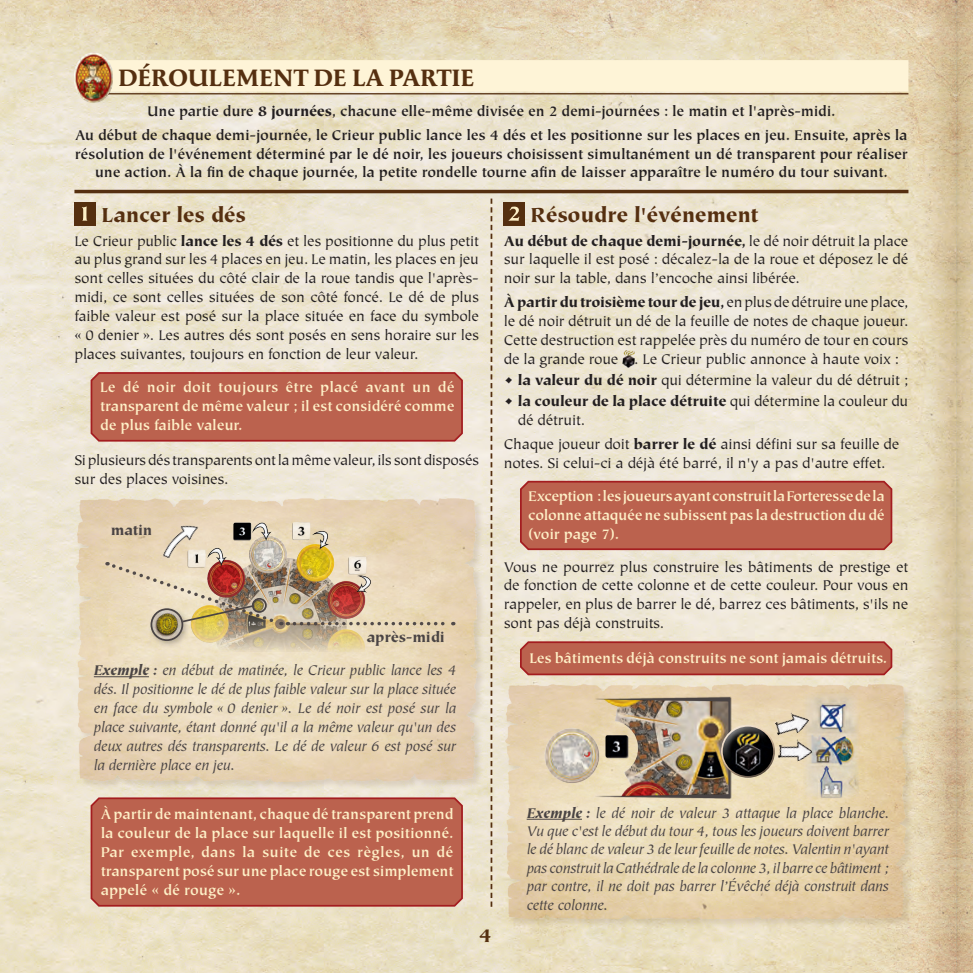
<style>
.page{position:relative;width:973px;height:973px;background:#fff}
.page>*{position:absolute;margin:0;border:0;box-sizing:border-box;transform-origin:0 0}
.texte{font:900 35px "Tiepolo";color:#231f20}
.TITRE_NEWS{font:700 24.5px "Apolline";letter-spacing:-.015em;color:#552f10}
.sous_titre_italic{font:900 22.75px "Tiepolo";letter-spacing:-.015em;color:#552f10}
.t1{font:900 21px "Tiepolo";color:#552f10}
.texte-2{font:15.75px/18.9px "Tiepolo";letter-spacing:-.015em;color:#231f20}
.texte-3{font:700 15.75px/18.9px "Tiepolo";letter-spacing:-.015em;color:#fef0c7;text-align:justify}
.sous_titre_italic-2{font:15.75px/18.9px "Tiepolo";letter-spacing:-.025em;color:#231f20;text-align:justify}
.sous_titre_italic-3{font:700 15.75px/18.9px "Tiepolo";letter-spacing:-.015em;color:#231f20;text-align:center}
.texte-4{font:italic 15.75px/18.4px "Tiepolo";letter-spacing:-.015em;color:#4a4444;text-align:justify}
.sous_titre_italic-4{font:italic 15.75px/18.9px "Tiepolo";letter-spacing:-.015em;color:#4a4444;text-align:justify}
.sous_titre_italic-5{font:900 15.75px "Tiepolo";letter-spacing:-.015em;color:#4a4444}
.s1{font-weight:900}
</style>
<div class="page">
<img style="left:0;top:0;width:972px;height:972px">
<div style="left:74px;top:202px;width:21px;height:23px;background:#552f10"></div>
<svg style="left:82px;top:206px;width:5px;height:15px"></svg>
<svg style="left:90px;top:370px;width:373px;height:72px;background:#bb6350"></svg>
<div style="left:76px;top:497px;width:410px;height:293px;background:#552f10;opacity:.51"></div>
<img style="left:76px;top:497px;width:401px;height:284px">
<div style="left:148px;top:605px;width:42px;height:43px;background:#4a4444;opacity:.34"></div>
<img style="left:151px;top:609px;width:31px;height:31px;border-radius:15px">
<div style="left:150px;top:608px;width:33px;height:33px;border:2px solid #4a4444;border-radius:50%"></div>
<img style="left:182px;top:512px;width:198px;height:139px">
<img style="left:153px;top:513px;width:63px;height:48px">
<hr style="left:94px;top:676px;width:55px;height:1px;background:#4a4444">
<svg style="left:294px;top:621px;width:159px;height:4px"></svg>
<img style="left:107px;top:561px;width:181px;height:65px">
<svg style="left:90px;top:795px;width:373px;height:112px;background:#bb6350"></svg>
<div style="left:504px;top:202px;width:20px;height:23px;background:#552f10"></div>
<svg style="left:508px;top:206px;width:11px;height:15px"></svg>
<img style="left:622px;top:350px;width:12px;height:18px">
<svg style="left:519px;top:479px;width:374px;height:72px;background:#bc6451"></svg>
<svg style="left:519px;top:639px;width:374px;height:37px;background:#bd6755"></svg>
<div style="left:505px;top:683px;width:411px;height:245px;background:#552f10;opacity:.51"></div>
<img style="left:505px;top:683px;width:401px;height:235px">
<img style="left:541px;top:699px;width:54px;height:97px">
<img style="left:794px;top:683px;width:74px;height:125px">
<img style="left:771px;top:706px;width:39px;height:29px">
<img style="left:776px;top:735px;width:37px;height:31px">
<div style="left:595px;top:696px;width:136px;height:103px;background:#231f20;opacity:.75"></div>
<svg style="left:596px;top:697px;width:133px;height:4px"></svg>
<svg style="left:596px;top:794px;width:133px;height:4px"></svg>
<hr style="left:728px;top:698px;width:2px;height:98px;background:#4a4444">
<hr style="left:526px;top:818px;width:56px;height:1px;background:#4a4444">
<div style="left:718px;top:722px;width:58px;height:42px;background:#fff;opacity:.75"></div>
<div style="left:718px;top:733px;width:58px;height:45px;background:#231f20;opacity:.75"></div>
<div style="left:89px;top:60px;width:819px;height:32px;background:#fef4d7"></div>
<hr style="left:89px;top:93px;width:819px;height:1px;background:#552f10">
<img style="left:74px;top:52px;width:39px;height:50px">
<svg style="left:490px;top:198px;width:2px;height:708px"></svg>
<hr style="left:74px;top:190px;width:834px;height:3px;background:#552f10">
<p class="TITRE_NEWS" style="left:118px;top:63px;width:358px">DÉROULEMENT DE LA PARTIE</p>
<p class="sous_titre_italic-3" style="left:147px;top:102px;width:689px">Une partie dure <span class="s1">8 journées</span>, chacune elle-même divisée en 2 demi-journées : le matin et l'après-midi.</p>
<p class="sous_titre_italic-3" style="left:75px;top:126px;width:834px">Au début de chaque demi-journée, le Crieur public lance les 4 dés et les positionne sur les places en jeu. Ensuite, après la résolution de l'événement déterminé par le dé noir, les joueurs choisissent simultanément un dé transparent pour réaliser une action. À la fin de chaque journée, la petite rondelle tourne afin de laisser apparaître le numéro du tour suivant.</p>
<p class="sous_titre_italic" style="left:101px;top:202px;width:146px">Lancer les dés</p>
<p class="sous_titre_italic-2" style="left:74px;top:232px;width:406px">Le Crieur public <span class="s1">lance les 4 dés</span> et les positionne du plus petit au plus grand sur les 4 places en jeu. Le matin, les places en jeu sont celles situées du côté clair de la roue tandis que l'après&shy;midi, ce sont celles situées de son côté foncé. Le dé de plus faible valeur est posé sur la place située en face du symbole « 0 denier ». Les autres dés sont posés en sens horaire sur les places suivantes, toujours en fonction de leur valeur.</p>
<p class="texte-3" style="left:100px;top:378px;width:356px">Le dé noir doit toujours être placé avant un dé transparent de même valeur ; il est considéré comme de plus faible valeur.</p>
<p class="sous_titre_italic-2" style="left:74px;top:451px;width:406px">Si plusieurs dés transparents ont la même valeur, ils sont disposés sur des places voisines.</p>
<p class="sous_titre_italic-5" style="left:111px;top:521px;width:43px">matin</p>
<p class="sous_titre_italic-5" style="left:366px;top:628px;width:80px">après-midi</p>
<p class="sous_titre_italic-4" style="left:94px;top:661px;width:364px"><span class="s1">Exemple :</span> en début de matinée, le Crieur public lance les 4 dés. Il positionne le dé de plus faible valeur sur la place située en face du symbole « 0 denier ». Le dé noir est posé sur la place suivante, étant donné qu'il a la même valeur qu'un des deux autres dés transparents. Le dé de valeur 6 est posé sur la dernière place en jeu.</p>
<p class="texte-3" style="left:101px;top:804px;width:354px">À partir de maintenant, chaque dé transparent prend la couleur de la place sur laquelle il est positionné.<br>Par exemple, dans la suite de ces règles, un dé transparent posé sur une place rouge est simplement appelé « dé rouge ».</p>
<h3 class="t1" style="left:478px;top:923px;width:14px">4</h3>
<p class="sous_titre_italic" style="left:530px;top:202px;width:229px">Résoudre l'événement</p>
<p class="texte-2" style="left:504px;top:232px;width:406px;text-align:justify"><span class="s1">Au début de chaque demi-journée,</span> le dé noir détruit la place sur laquelle il est posé : décalez-la de la roue et déposez le dé noir sur la table, dans l’encoche ainsi libérée.</p>
<p class="texte-2" style="left:504px;top:293px;width:406px"><span class="s1">À partir du troisième tour de jeu,</span> en plus de détruire une place, le dé noir détruit un dé de la feuille de notes de chaque joueur.</p>
<p class="texte-2" style="left:504px;top:331px;width:406px">Cette destruction est rappelée près du numéro de tour en cours de la grande roue . Le Crieur public annonce à haute voix :</p>
<p class="texte" style="left:504px;top:353px;width:11px">.</p>
<p class="texte-2" style="left:518px;top:371px;width:392px"><span class="s1">la valeur du dé noir</span> qui détermine la valeur du dé détruit ;</p>
<p class="texte" style="left:504px;top:374px;width:11px">.</p>
<p class="texte-2" style="left:518px;top:392px;width:392px"><span class="s1">la couleur de la place détruite</span> qui détermine la couleur du dé détruit.</p>
<p class="texte-2" style="left:504px;top:435px;width:397px">Chaque joueur doit <span class="s1">barrer le dé</span> ainsi défini sur sa feuille de notes. Si celui-ci a déjà été barré, il n'y a pas d'autre effet.</p>
<p class="texte-3" style="left:528px;top:487px;width:358px">Exception : les joueurs ayant construit la Forteresse de la colonne attaquée ne subissent pas la destruction du dé (voir page 7).</p>
<p class="texte-2" style="left:504px;top:557px;width:406px;text-align:justify">Vous ne pourrez plus construire les bâtiments de prestige et de fonction de cette colonne et de cette couleur. Pour vous en rappeler, en plus de barrer le dé, barrez ces bâtiments, s'ils ne sont pas déjà construits.</p>
<p class="texte-3" style="left:529px;top:649px;width:359px">Les bâtiments déjà construits ne sont jamais détruits.</p>
<p class="texte-4" style="left:526px;top:804px;width:364px"><span class="s1">Exemple :</span> le dé noir de valeur 3 attaque la place blanche.<br>Vu que c'est le début du tour 4, tous les joueurs doivent barrer le dé blanc de valeur 3 de leur feuille de notes. Valentin n'ayant pas construit la Cathédrale de la colonne 3, il barre ce bâtiment ; par contre, il ne doit pas barrer l’Évêché déjà construit dans cette colonne.</p>
</div>
